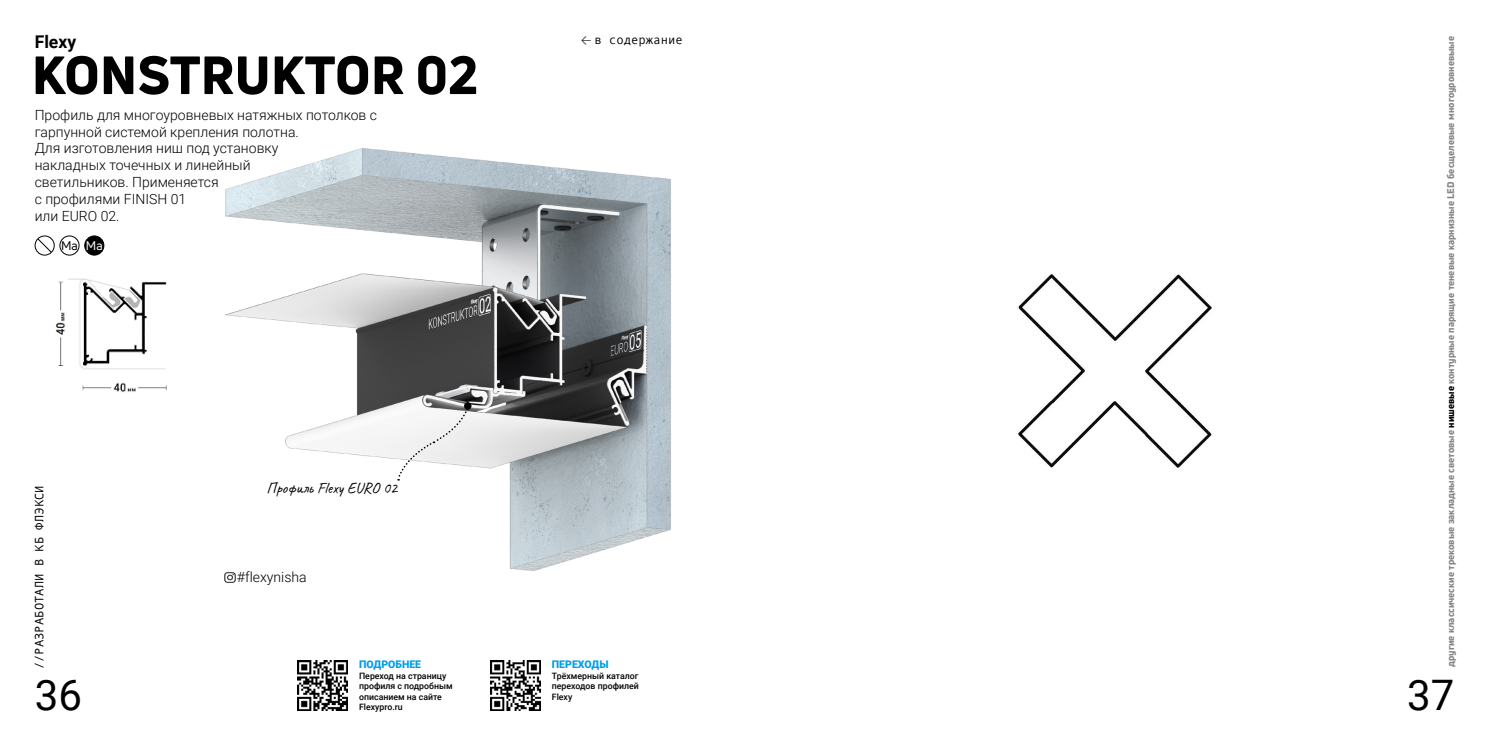
<style>
.page{position:relative;width:1489px;height:745px;background:#fff}
.page>*{position:absolute;margin:0;border:0;box-sizing:border-box;transform-origin:0 0}
.t1{font:800 52.5px "Uni Neue";color:#000}
.t2{font:42px "Roboto";color:#000}
.t3{font:700 17.5px "Roboto";color:#000}
.t4{font:15.75px "Caveat";color:#000}
.t5{font:300 14px/16.8px "Roboto";color:#000}
.t6{font:12.25px "Andale Mono";color:#000}
.t7{font:12.25px "Uni Neue";color:#000}
.t8{font:900 10.5px "Roboto";color:#009fe3}
.t9{font:800 9.62px "Uni Neue";color:#878787}
.t10{font:500 8.75px/10.5px "Roboto";color:#000}
.s1{color:#fff}
.s2{font-family:"Calibri";font-weight:300}
.s3{color:#000}
</style>
<div class="page">
<img style="left:35px;top:235px;width:132px;height:158px">
<img style="left:224px;top:148px;width:447px;height:435px">
<svg style="left:396px;top:404px;width:73px;height:76px"></svg>
<div style="left:464px;top:402px;width:7px;height:7px;background:#000;border-radius:50%"></div>
<svg style="left:225px;top:571px;width:10px;height:10px"></svg>
<img style="left:1018px;top:274px;width:194px;height:194px">
<img style="left:298px;top:660px;width:49px;height:49px">
<img style="left:490px;top:660px;width:50px;height:49px">
<div style="left:85px;top:236px;width:19px;height:19px;background:#000;border-radius:50%"></div>
<div style="left:84px;top:235px;width:20px;height:20px;border:1px solid #000;border-radius:50%"></div>
<div style="left:60px;top:236px;width:19px;height:19px;background:#fff;border-radius:50%"></div>
<div style="left:60px;top:235px;width:19px;height:20px;border:1px solid #000;border-radius:50%"></div>
<div style="left:35px;top:235px;width:20px;height:20px;border:1px solid #000;border-radius:50%"></div>
<svg style="left:37px;top:238px;width:15px;height:15px"></svg>
<p class="t3" style="left:35px;top:29px;width:43px">Flexy</p>
<h1 class="t1" style="left:32px;top:40px;width:448px">KONSTRUKTOR 02</h1>
<p class="t5" style="left:35px;top:106px;width:344px">Профиль для многоуровневых натяжных потолков с гарпунной системой крепления полотна.<br>Для изготовления ниш под установку<br>накладных точечных и линейный<br>светильников. Применяется<br>с профилями FINISH 01<br>или EURO 02.</p>
<p class="t7" style="left:61px;top:238px;width:43px">Ма <span class="s1">Ма</span></p>
<p class="t6" style="left:580px;top:32px;width:103px"><span class="s2">←</span> в содержание</p>
<p class="t6" style="left:31px;top:669px;width:185px;rotate:-90deg">//РАЗРАБОТАЛИ В КБ ФЛЭКСИ</p>
<h2 class="t2" style="left:35px;top:665px;width:49px">36</h2>
<p class="t4" style="left:266px;top:478px;width:132px">Профиль Flexy EURO 02</p>
<p class="t5" style="left:237px;top:567px;width:71px">#flexynisha</p>
<p class="t8" style="left:359px;top:657px;width:64px">ПОДРОБНЕЕ</p>
<p class="t10" style="left:359px;top:669px;width:95px">Переход на страницу профиля с подробным описанием на сайте<br>Flexypro.ru</p>
<p class="t8" style="left:552px;top:657px;width:58px">ПЕРЕХОДЫ</p>
<p class="t10" style="left:552px;top:669px;width:88px;text-align:justify">Трёхмерный каталог переходов профилей Flexy</p>
<p class="t9" style="left:1444px;top:666px;width:632px;rotate:-90deg">другие классические трековые закладные световые <span class="s3">нишевые</span> контурные парящие теневые карнизные LED бесщелевые многоуровневыые</p>
<h2 class="t2" style="left:1406px;top:665px;width:49px">37</h2>
</div>
